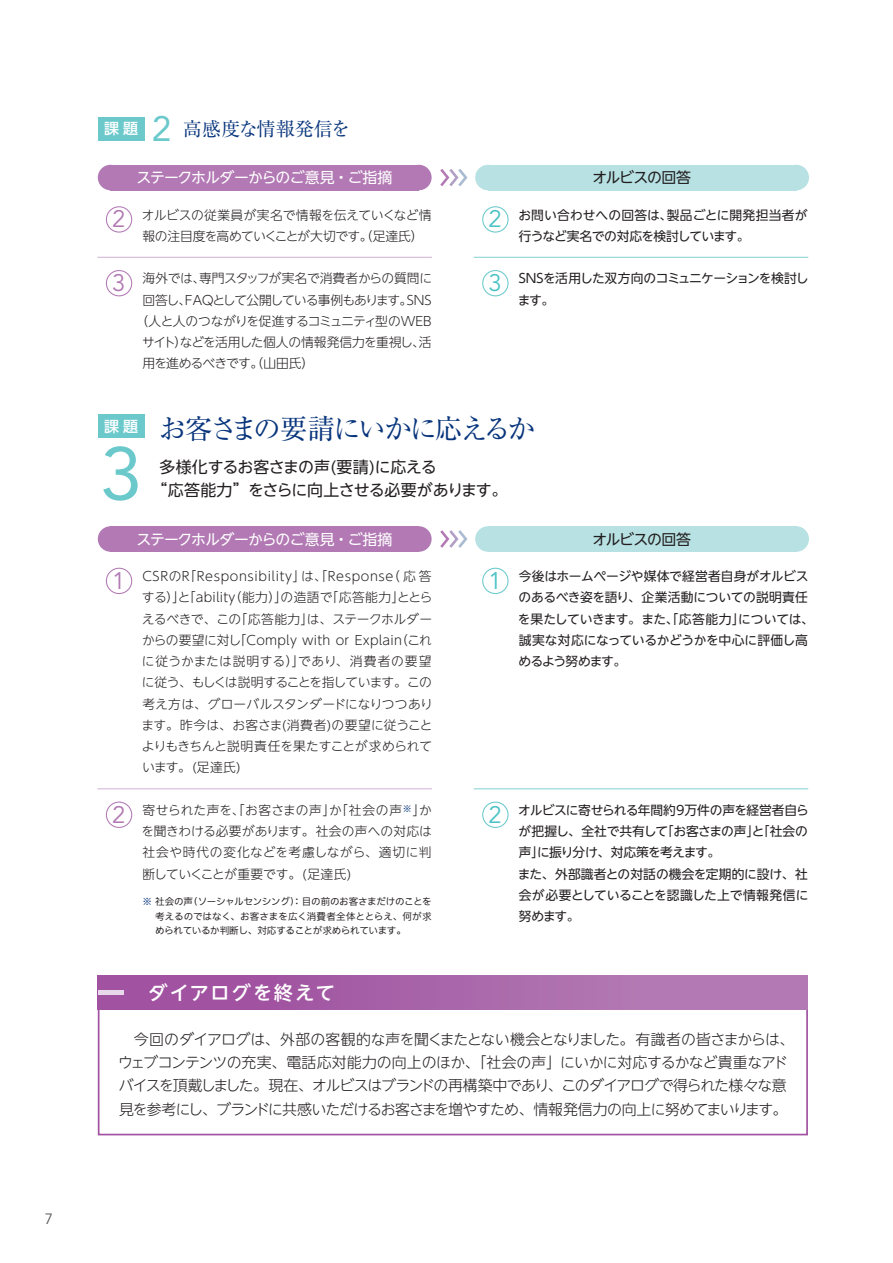
<style>
.page{position:relative;width:893px;height:1263px;background:#fff}
.page>*{position:absolute;margin:0;border:0;box-sizing:border-box;transform-origin:0 0}
.t1{font:74.4px "Avenir LT Std";color:#6bc9cc}
.t2{font:27.6px "Ryumin Pro";letter-spacing:-.085em;color:#08357c}
.t3{font:23.85px "Avenir LT Std";color:#b279b4}
.t4{font:23.85px "Avenir LT Std";color:#4bc2c5}
.t5{font:19.2px "Ryumin Pro";color:#08357c}
.t6{font:500 19.2px "UD Shin Go NT Pro";letter-spacing:.1em;color:#fff}
.t7{font:15.9px/23.4px "UD Shin Go NT Pro";letter-spacing:-.03em;color:#231f20}
.t8{font:300 14.85px/23.4px "UD Shin Go NT Pro";letter-spacing:-.045em;color:#231f20}
.t9{font:14.85px "UD Shin Go NT Pro";letter-spacing:-.05em;color:#fff}
.t10{font:14.85px "UD Shin Go NT Pro";letter-spacing:-.065em;color:#231f20}
.t11{font:500 14.85px "UD Shin Go NT Pro";color:#fff}
.t12{font:14.85px "Avenir LT Std";color:#57585a}
.t13{font:300 12.75px/21.3px "UD Shin Go NT Pro";letter-spacing:-.02em;color:#231f20;text-align:justify}
.t14{font:12.75px/21.3px "UD Shin Go NT Pro";letter-spacing:-.02em;color:#231f20}
.t15{font:300 12.75px "UD Shin Go NT Pro";letter-spacing:-.05em;color:#231f20}
.t16{font:12.75px/21.3px "UD Shin Go NT Pro";letter-spacing:-.05em;color:#231f20}
.t17{font:300 12.75px "UD Shin Go NT Pro";letter-spacing:-.09em;color:#231f20}
.t18{font:300 12.75px "UD Shin Go NT Pro";letter-spacing:-.065em;color:#231f20}
.t19{font:100 9.6px/14.9px "Iwa UCDA Go Std";letter-spacing:-.02em;color:#231f20;text-align:justify}
.s1{font-family:"Avenir LT Std";font-size:35.1px;color:#6bc9cc}
.s2{color:#08357c}
</style>
<div class="page">
<div style="left:98px;top:976px;width:710px;height:159px;border:2px solid #a153a1"></div>
<div style="left:98px;top:976px;width:710px;height:34px;background:linear-gradient(to right,#9e4e9e,#b580b7)"></div>
<hr style="left:98px;top:991px;width:25px;height:4px;background:#e7d8ea">
<div style="left:98px;top:117px;width:47px;height:23px;background:#6bc9cc"></div>
<div style="left:488px;top:526px;width:308px;height:26px;background:#b7e1e3"></div>
<div style="left:783px;top:526px;width:26px;height:26px;background:#b7e1e3;border-radius:50%"></div>
<div style="left:475px;top:526px;width:26px;height:26px;background:#b7e1e3;border-radius:50%"></div>
<div style="left:111px;top:526px;width:308px;height:26px;background:#b279b4"></div>
<div style="left:406px;top:526px;width:26px;height:26px;background:#b279b4;border-radius:50%"></div>
<div style="left:98px;top:526px;width:25px;height:26px;background:#b279b4;border-radius:50%"></div>
<div style="left:98px;top:415px;width:47px;height:23px;background:#6bc9cc"></div>
<hr style="left:474px;top:788px;width:334px;height:1px;background:#8ad3d5">
<hr style="left:98px;top:788px;width:334px;height:1px;background:#d2b5d5">
<div style="left:488px;top:165px;width:308px;height:25px;background:#b7e1e3"></div>
<div style="left:783px;top:165px;width:26px;height:25px;background:#b7e1e3;border-radius:50%"></div>
<div style="left:475px;top:165px;width:26px;height:25px;background:#b7e1e3;border-radius:50%"></div>
<div style="left:111px;top:165px;width:308px;height:25px;background:#b279b4"></div>
<div style="left:406px;top:165px;width:26px;height:25px;background:#b279b4;border-radius:50%"></div>
<div style="left:98px;top:165px;width:25px;height:25px;background:#b279b4;border-radius:50%"></div>
<hr style="left:474px;top:257px;width:334px;height:1px;background:#8ad3d5">
<hr style="left:98px;top:257px;width:334px;height:1px;background:#d2b5d5">
<svg style="left:440px;top:169px;width:28px;height:18px"></svg>
<svg style="left:440px;top:530px;width:28px;height:18px"></svg>
<div style="left:106px;top:206px;width:26px;height:27px;border:1px solid #b279b4;border-radius:50%"></div>
<div style="left:482px;top:206px;width:27px;height:27px;border:1px solid #6bc9cc;border-radius:50%"></div>
<div style="left:106px;top:270px;width:26px;height:26px;border:1px solid #b279b4;border-radius:50%"></div>
<div style="left:482px;top:270px;width:27px;height:26px;border:1px solid #6bc9cc;border-radius:50%"></div>
<div style="left:106px;top:568px;width:26px;height:26px;border:1px solid #b279b4;border-radius:50%"></div>
<div style="left:482px;top:568px;width:27px;height:26px;border:1px solid #6bc9cc;border-radius:50%"></div>
<div style="left:106px;top:801px;width:26px;height:27px;border:1px solid #b279b4;border-radius:50%"></div>
<div style="left:482px;top:801px;width:27px;height:27px;border:1px solid #6bc9cc;border-radius:50%"></div>
<p class="t12" style="left:45px;top:1211px;width:10px">7</p>
<p class="t11" style="left:104px;top:117px;width:35px">課題</p>
<h3 class="t5" style="left:152px;top:114px;width:200px"><span class="s1">2</span> 高感度な情報発信を</h3>
<p class="t9" style="left:136px;top:166px;width:257px">ステークホルダーからのご意見・ご指摘</p>
<p class="t10" style="left:592px;top:166px;width:100px">オルビスの回答</p>
<p class="t13" style="left:142px;top:204px;width:291px">オルビスの従業員が実名で情報を伝えていくなど情報の注目度を高めていくことが大切です。（足達氏）</p>
<p class="t14" style="left:518px;top:204px;width:291px">お問い合わせへの回答は、製品ごとに開発担当者が行うなど実名での対応を検討しています。</p>
<p class="t16" style="left:518px;top:267px;width:292px">SNSを活用した双方向のコミュニケーションを検討します。</p>
<h3 class="t3" style="left:112px;top:205px;width:15px">2</h3>
<h3 class="t4" style="left:488px;top:205px;width:15px">2</h3>
<p class="t13" style="left:142px;top:267px;width:291px">海外では、専門スタッフが実名で消費者からの質問に</p>
<p class="t17" style="left:142px;top:289px;width:291px">回答し、ＦＡＱとして公開している事例もあります。SNS</p>
<p class="t15" style="left:135px;top:311px;width:298px">（人と人のつながりを促進するコミュニティ型のWEB</p>
<p class="t15" style="left:142px;top:332px;width:291px">サイト）などを活用した個人の情報発信力を重視し、活</p>
<p class="t18" style="left:142px;top:353px;width:173px">用を進めるべきです。（山田氏）</p>
<h3 class="t3" style="left:112px;top:269px;width:15px">3</h3>
<h3 class="t4" style="left:488px;top:269px;width:15px">3</h3>
<p class="t11" style="left:104px;top:414px;width:35px">課題</p>
<h1 class="t1" style="left:100px;top:431px;width:43px">3</h1>
<h2 class="t2" style="left:159px;top:407px;width:378px">お客さまの要請にいかに応えるか</h2>
<p class="t7" style="left:152px;top:455px;width:357px;text-indent:8px">多様化するお客さまの声(要請)に応える<br>“応答能力”をさらに向上させる必要があります。</p>
<p class="t9" style="left:136px;top:527px;width:257px">ステークホルダーからのご意見・ご指摘</p>
<p class="t10" style="left:592px;top:527px;width:100px">オルビスの回答</p>
<p class="t13" style="left:141px;top:565px;width:293px">CSRのR「Responsibility」は、「Response（応答する）」と「ability（能力）」の造語で「応答能力」ととらえるべきで、この「応答能力」は、ステークホルダーからの要望に対し「Comply with or Explain（これに従うかまたは説明する）」であり、消費者の要望に従う、もしくは説明することを指しています。この考え方は、グローバルスタンダードになりつつあります。昨今は、お客さま(消費者)の要望に従うことよりもきちんと説明責任を果たすことが求められています。(足達氏)</p>
<p class="t13" style="left:142px;top:799px;width:292px">寄せられた声を、「お客さまの声」か「社会の声<sup>※</sup>」かを聞きわける必要があります。社会の声への対応は社会や時代の変化などを考慮しながら、適切に判断していくことが重要です。(足達氏)</p>
<h3 class="t3" style="left:112px;top:567px;width:15px">1</h3>
<h3 class="t4" style="left:488px;top:567px;width:15px">1</h3>
<h3 class="t3" style="left:112px;top:801px;width:15px">2</h3>
<h3 class="t4" style="left:488px;top:801px;width:15px">2</h3>
<p class="t19" style="left:155px;top:893px;width:278px;text-indent:-13px"><span class="s2">※</span> 社会の声（ソーシャルセンシング）：目の前のお客さまだけのことを考えるのではなく、お客さまを広く消費者全体ととらえ、何が求められているか判断し、対応することが求められています。</p>
<p class="t14" style="left:518px;top:565px;width:298px">今後はホームページや媒体で経営者自身がオルビスのあるべき姿を語り、企業活動についての説明責任を果たしていきます。また、「応答能力」については、誠実な対応になっているかどうかを中心に評価し高めるよう努めます。</p>
<p class="t14" style="left:518px;top:799px;width:292px">オルビスに寄せられる年間約9万件の声を経営者自らが把握し、全社で共有して「お客さまの声」と「社会の声」に振り分け、対応策を考えます。<br>また、外部識者との対話の機会を定期的に設け、社会が必要としていることを認識した上で情報発信に努めます。</p>
<h3 class="t6" style="left:149px;top:977px;width:188px">ダイアログを終えて</h3>
<p class="t8" style="left:118px;top:1027px;width:678px;text-indent:16px">今回のダイアログは、外部の客観的な声を聞くまたとない機会となりました。有識者の皆さまからは、ウェブコンテンツの充実、電話応対能力の向上のほか、「社会の声」にいかに対応するかなど貴重なアドバイスを頂戴しました。現在、オルビスはブランドの再構築中であり、このダイアログで得られた様々な意見を参考にし、ブランドに共感いただけるお客さまを増やすため、情報発信力の向上に努めてまいります。</p>
</div>
